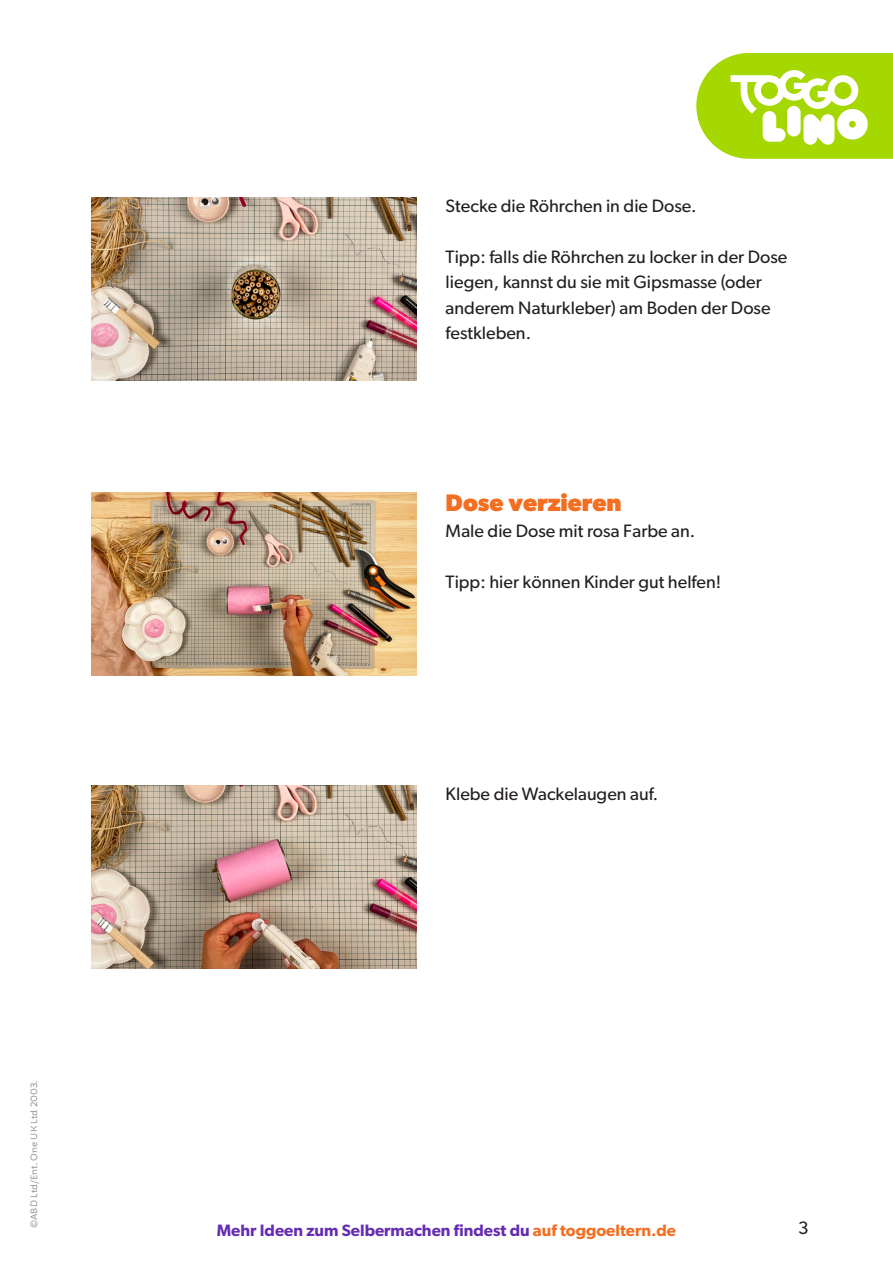
<style>
.page{position:relative;width:893px;height:1263px;background:#fff}
.page>*{position:absolute;margin:0;border:0;box-sizing:border-box;transform-origin:0 0}
.Überschrift_1{font:700 24px "Gibson";color:#f36e21}
.bulltet{font:18px/25.5px "Gibson";color:#231f20}
.fließtext{font:18px "Gibson";color:#231f20}
.t1{font:600 16.5px "Gibson";color:#652cb3}
.t2{font:9px "Mohr Rounded Alt";letter-spacing:-.005em;color:#939598}
.s1{color:#f36e21}
</style>
<div class="page">
<svg style="left:696px;top:53px;width:197px;height:106px"></svg>
<img style="left:91px;top:197px;width:326px;height:184px">
<img style="left:91px;top:492px;width:326px;height:183px">
<img style="left:91px;top:785px;width:326px;height:184px">
<p class="t2" style="left:29px;top:1228px;width:149px;rotate:-90deg">©ABD Ltd/Ent. One UK Ltd 2003.</p>
<p class="bulltet" style="left:446px;top:192px;width:252px">Stecke die Röhrchen in die Dose.</p>
<p class="bulltet" style="left:446px;top:243px;width:343px">Tipp: falls die Röhrchen zu locker in der Dose liegen, kannst du sie mit Gipsmasse (oder anderem Naturkleber) am Boden der Dose festkleben.</p>
<p class="Überschrift_1" style="left:446px;top:489px;width:177px">Dose verzieren</p>
<p class="bulltet" style="left:446px;top:517px;width:251px">Male die Dose mit rosa Farbe an.</p>
<p class="bulltet" style="left:446px;top:568px;width:277px">Tipp: hier können Kinder gut helfen!</p>
<p class="fließtext" style="left:446px;top:783px;width:214px">Klebe die Wackelaugen auf.</p>
<p class="t1" style="left:217px;top:1220px;width:461px">Mehr Ideen zum Selbermachen findest du <span class="s1">auf toggoeltern.de</span></p>
<p class="bulltet" style="left:798px;top:1215px;width:12px">3</p>
</div>
